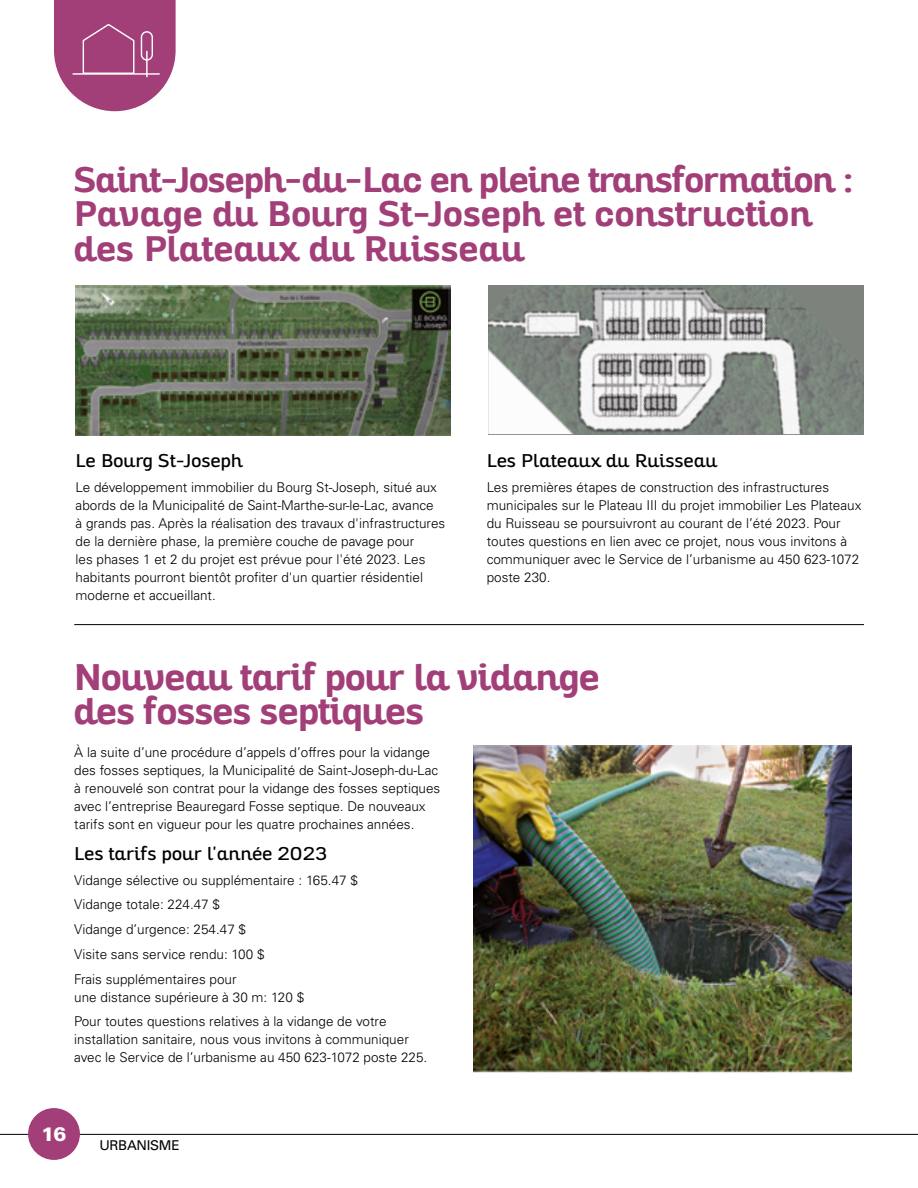
<style>
.page{position:relative;width:918px;height:1188px;background:#fff}
.page>*{position:absolute;margin:0;border:0;box-sizing:border-box;transform-origin:0 0}
.t1{font:700 36px/34.5px "Altair";color:#a23f78}
.t2{font:700 34.5px/34.5px "Altair";letter-spacing:.02em;color:#a23f78}
.t3{font:900 19.5px "Univers LT Std";color:#fff}
.t4{font:18px "Altair";letter-spacing:.02em;color:#000}
.t5{font:300 13.5px/18px "Univers LT Std";color:#000}
.t6{font:13.5px "Univers LT Std";letter-spacing:-.02em;color:#000}
</style>
<div class="page">
<hr style="left:0;top:1134px;width:918px;height:1px;background:#000">
<div style="left:28px;top:1108px;width:52px;height:52px;background:#a23f78;border-radius:50%"></div>
<svg style="left:54px;top:0;width:122px;height:111px;background:#ae598a"></svg>
<hr style="left:73px;top:73px;width:86px;height:2px;background:#fff">
<hr style="left:146px;top:51px;width:2px;height:26px;background:#fff">
<div style="left:141px;top:31px;width:12px;height:30px;border:1px solid #fff;border-radius:5px"></div>
<img style="left:473px;top:745px;width:378px;height:328px">
<img style="left:76px;top:285px;width:375px;height:150px">
<img style="left:488px;top:285px;width:376px;height:149px">
<hr style="left:74px;top:624px;width:790px;height:1px;background:#000">
<h2 class="t2" style="left:74px;top:163px;width:781px">Saint-Joseph-du-Lac en pleine transformation :<br>Pavage du Bourg St-Joseph et construction des Plateaux du Ruisseau</h2>
<h3 class="t4" style="left:76px;top:449px;width:169px">Le Bourg St-Joseph</h3>
<p class="t5" style="left:76px;top:478px;width:371px">Le développement immobilier du Bourg St-Joseph, situé aux abords de la Municipalité de Saint-Marthe-sur-le-Lac, avance<br>à grands pas. Après la réalisation des travaux d'infrastructures de la dernière phase, la première couche de pavage pour<br>les phases 1 et 2 du projet est prévue pour l'été 2023. Les habitants pourront bientôt profiter d'un quartier résidentiel moderne et accueillant.</p>
<h3 class="t4" style="left:487px;top:449px;width:232px">Les Plateaux du Ruisseau</h3>
<p class="t5" style="left:487px;top:478px;width:376px">Les premières étapes de construction des infrastructures municipales sur le Plateau III du projet immobilier Les Plateaux du Ruisseau se poursuivront au courant de l’été 2023. Pour toutes questions en lien avec ce projet, nous vous invitons à communiquer avec le Service de l’urbanisme au 450 623-1072 poste 230.</p>
<h1 class="t1" style="left:74px;top:660px;width:527px">Nouveau tarif pour la vidange des fosses septiques</h1>
<p class="t5" style="left:74px;top:743px;width:368px">À la suite d’une procédure d’appels d’offres pour la vidange des fosses septiques, la Municipalité de Saint-Joseph-du-Lac à renouvelé son contrat pour la vidange des fosses septiques avec l’entreprise Beauregard Fosse septique. De nouveaux tarifs sont en vigueur pour les quatre prochaines années.</p>
<h3 class="t4" style="left:74px;top:842px;width:254px">Les tarifs pour l'année 2023</h3>
<p class="t5" style="left:74px;top:868px;width:285px;line-height:24.8px">Vidange sélective ou supplémentaire : 165.47 $<br>Vidange totale: 224.47 $<br>Vidange d’urgence: 254.47 $<br>Visite sans service rendu: 100 $<br>Frais supplémentaires pour</p>
<p class="t5" style="left:74px;top:984px;width:314px;line-height:24.8px">une distance supérieure à 30 m: 120 $<br>Pour toutes questions relatives à la vidange de votre</p>
<p class="t5" style="left:74px;top:1031px;width:355px">installation sanitaire, nous vous invitons à communiquer avec le Service de l’urbanisme au 450 623-1072 poste 225.</p>
<h3 class="t3" style="left:41px;top:1122px;width:27px">16</h3>
<p class="t6" style="left:99px;top:1137px;width:82px">URBANISME</p>
</div>
